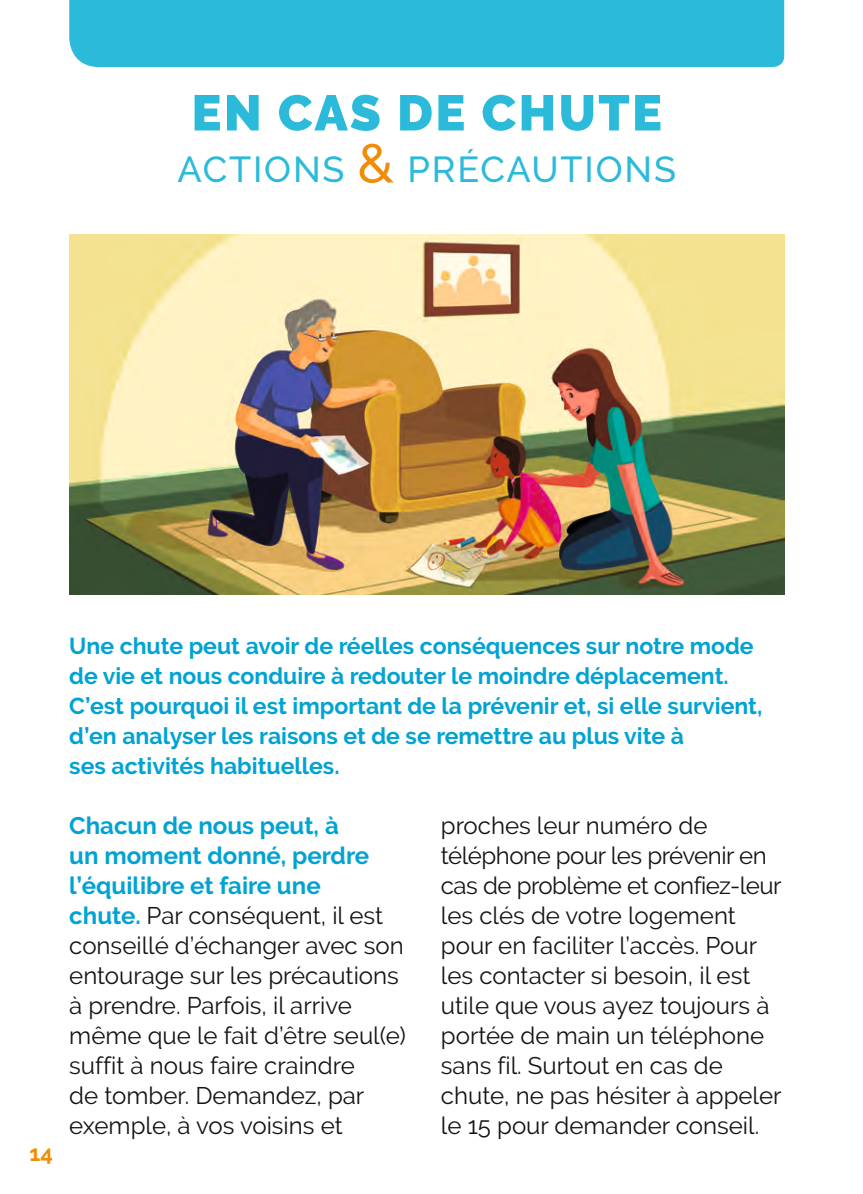
<style>
.page{position:relative;width:863px;height:1194px;background:#fff}
.page>*{position:absolute;margin:0;border:0;box-sizing:border-box;transform-origin:0 0}
.t1{font:900 50px "Raleway";letter-spacing:.05em;color:#2bbad9}
.t2{font:500 36px "Raleway";letter-spacing:.05em;color:#2bbad9}
.t3{font:24px/30px "Raleway";color:#131413}
.t4{font:700 23px/30px "Raleway";color:#00a3d3}
.t5{font:700 22px "Raleway";color:#f08c05}
.s1{font-size:54px;color:#f08c05}
.s2{font-weight:700;color:#00a3d3}
</style>
<div class="page">
<div style="left:69px;top:0;width:715px;height:67px;background:#2bbad9"></div>
<img style="left:69px;top:234px;width:715px;height:360px">
<h1 class="t1" style="left:191px;top:84px;width:472px">EN CAS DE CHUTE</h1>
<h2 class="t2" style="left:177px;top:149px;width:500px">ACTIONS <span class="s1">&amp;</span> PRÉCAUTIONS</h2>
<p class="t5" style="left:30px;top:1141px;width:25px">14</p>
<p class="t4" style="left:69px;top:631px;width:694px">Une chute peut avoir de réelles conséquences sur notre mode de vie et nous conduire à redouter le moindre déplacement.<br>C’est pourquoi il est important de la prévenir et, si elle survient, d’en analyser les raisons et de se remettre au plus vite à<br>ses activités habituelles.</p>
<p class="t3" style="left:69px;top:811px;width:338px"><span class="s2">Chacun de nous peut, à<br>un moment donné, perdre l’équilibre et faire une<br>chute.</span> Par conséquent, il est conseillé d’échanger avec son entourage sur les précautions à prendre. Parfois, il arrive même que le fait d’être seul(e) suffit à nous faire craindre<br>de tomber. Demandez, par exemple, à vos voisins et</p>
<p class="t3" style="left:441px;top:811px;width:342px">proches leur numéro de téléphone pour les prévenir en cas de problème et confiez-leur les clés de votre logement pour en faciliter l’accès. Pour les contacter si besoin, il est utile que vous ayez toujours à portée de main un téléphone sans fil. Surtout en cas de chute, ne pas hésiter à appeler le 15 pour demander conseil.</p>
</div>
